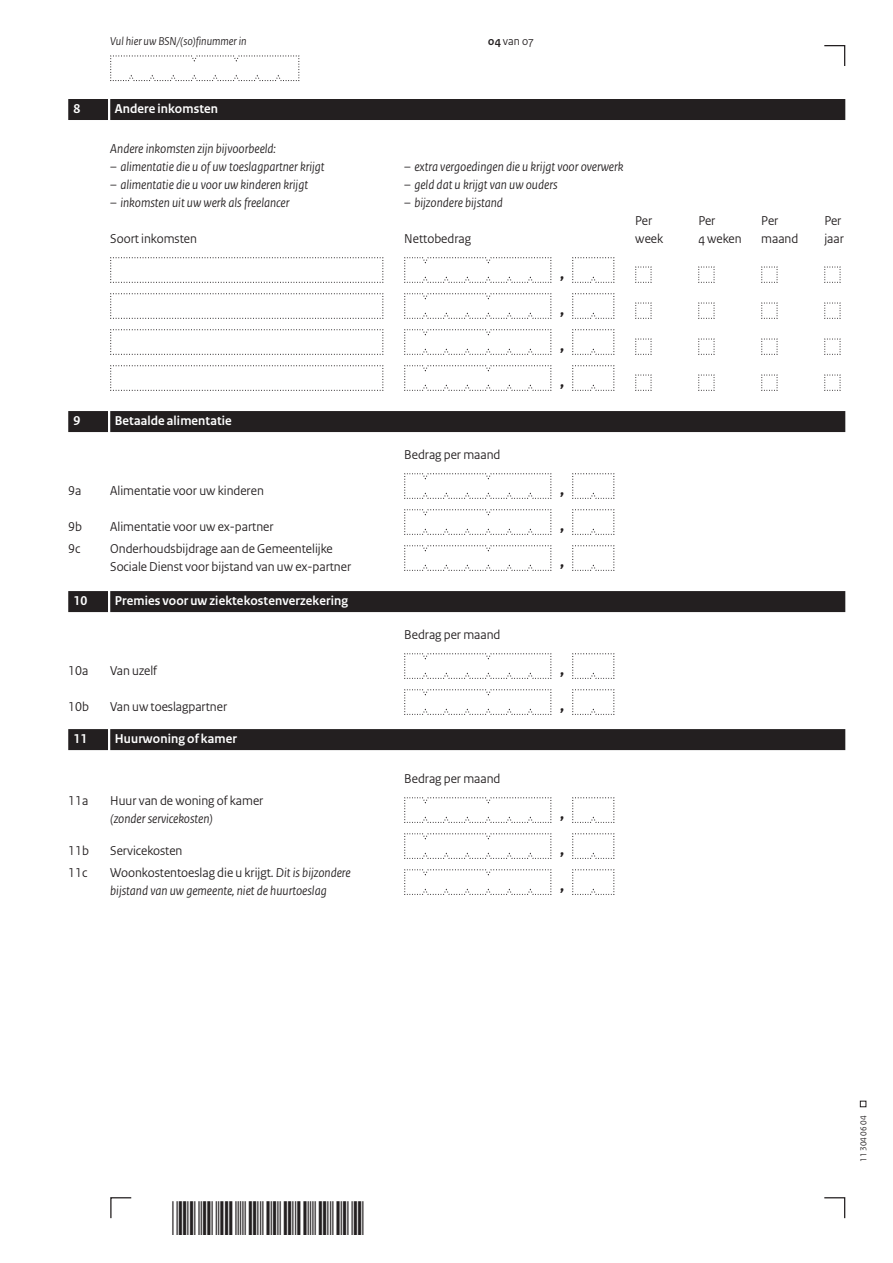
<style>
.page{position:relative;width:893px;height:1263px;background:#fff}
.page>*{position:absolute;margin:0;border:0;box-sizing:border-box;transform-origin:0 0}
.t1{font:45px "Free 3 of 9 Extended";letter-spacing:.005em;color:#231f20}
.t2{font:700 18px/36px "Rijksoverheid Sans Heading";color:#231f20;text-align:justify}
.t3{font:italic 13.5px/18px "Rijksoverheid Sans Heading";color:#231f20}
.t4{font:13.5px/18px "Rijksoverheid Sans Heading";color:#231f20}
.t5{font:700 13.5px "Rijksoverheid Sans Heading";letter-spacing:.01em;color:#fff}
.t6{font:italic 12px "Rijksoverheid Sans Heading";color:#231f20}
.t7{font:12px "Rijksoverheid Sans Heading";color:#231f20}
.t8{font:9px "Rijksoverheid Sans Heading";color:#231f20}
.s1{font-weight:700}
.s2{font-style:normal}
</style>
<div class="page">
<svg style="left:824px;top:1197px;width:22px;height:22px"></svg>
<svg style="left:110px;top:1197px;width:22px;height:22px"></svg>
<svg style="left:824px;top:45px;width:22px;height:21px"></svg>
<svg style="left:860px;top:1101px;width:6px;height:6px"></svg>
<svg style="left:110px;top:55px;width:190px;height:26px"></svg>
<div style="left:110px;top:99px;width:735px;height:21px;background:#231f20"></div>
<div style="left:68px;top:99px;width:40px;height:21px;background:#231f20"></div>
<div style="left:110px;top:411px;width:735px;height:21px;background:#231f20"></div>
<div style="left:68px;top:411px;width:40px;height:21px;background:#231f20"></div>
<div style="left:110px;top:591px;width:735px;height:21px;background:#231f20"></div>
<div style="left:68px;top:591px;width:40px;height:21px;background:#231f20"></div>
<div style="left:110px;top:729px;width:735px;height:21px;background:#231f20"></div>
<div style="left:68px;top:729px;width:40px;height:21px;background:#231f20"></div>
<svg style="left:110px;top:257px;width:274px;height:26px"></svg>
<svg style="left:404px;top:257px;width:148px;height:26px"></svg>
<svg style="left:572px;top:257px;width:43px;height:26px"></svg>
<svg style="left:635px;top:266px;width:17px;height:17px"></svg>
<svg style="left:698px;top:266px;width:17px;height:17px"></svg>
<svg style="left:761px;top:266px;width:17px;height:17px"></svg>
<svg style="left:824px;top:266px;width:17px;height:17px"></svg>
<svg style="left:110px;top:293px;width:274px;height:26px"></svg>
<svg style="left:404px;top:293px;width:148px;height:26px"></svg>
<svg style="left:572px;top:293px;width:43px;height:26px"></svg>
<svg style="left:635px;top:302px;width:17px;height:17px"></svg>
<svg style="left:698px;top:302px;width:17px;height:17px"></svg>
<svg style="left:761px;top:302px;width:17px;height:17px"></svg>
<svg style="left:824px;top:302px;width:17px;height:17px"></svg>
<svg style="left:110px;top:329px;width:274px;height:26px"></svg>
<svg style="left:404px;top:329px;width:148px;height:26px"></svg>
<svg style="left:572px;top:329px;width:43px;height:26px"></svg>
<svg style="left:635px;top:338px;width:17px;height:17px"></svg>
<svg style="left:698px;top:338px;width:17px;height:17px"></svg>
<svg style="left:761px;top:338px;width:17px;height:17px"></svg>
<svg style="left:824px;top:338px;width:17px;height:17px"></svg>
<svg style="left:110px;top:365px;width:274px;height:26px"></svg>
<svg style="left:404px;top:365px;width:148px;height:26px"></svg>
<svg style="left:572px;top:365px;width:43px;height:26px"></svg>
<svg style="left:635px;top:374px;width:17px;height:17px"></svg>
<svg style="left:698px;top:374px;width:17px;height:17px"></svg>
<svg style="left:761px;top:374px;width:17px;height:17px"></svg>
<svg style="left:824px;top:374px;width:17px;height:17px"></svg>
<svg style="left:404px;top:473px;width:148px;height:26px"></svg>
<svg style="left:572px;top:473px;width:43px;height:26px"></svg>
<svg style="left:404px;top:509px;width:148px;height:26px"></svg>
<svg style="left:572px;top:509px;width:43px;height:26px"></svg>
<svg style="left:404px;top:545px;width:148px;height:26px"></svg>
<svg style="left:572px;top:545px;width:43px;height:26px"></svg>
<svg style="left:404px;top:653px;width:148px;height:26px"></svg>
<svg style="left:572px;top:653px;width:43px;height:26px"></svg>
<svg style="left:404px;top:689px;width:148px;height:26px"></svg>
<svg style="left:572px;top:689px;width:43px;height:26px"></svg>
<svg style="left:404px;top:797px;width:148px;height:26px"></svg>
<svg style="left:572px;top:797px;width:43px;height:26px"></svg>
<svg style="left:404px;top:833px;width:148px;height:26px"></svg>
<svg style="left:572px;top:833px;width:43px;height:26px"></svg>
<svg style="left:404px;top:869px;width:148px;height:26px"></svg>
<svg style="left:572px;top:869px;width:43px;height:26px"></svg>
<p class="t6" style="left:110px;top:34px;width:138px">Vul hier uw BSN/(so)finummer in</p>
<p class="t7" style="left:488px;top:34px;width:47px"><span class="s1">04</span> van 07</p>
<p class="t5" style="left:74px;top:101px;width:8px">8</p>
<p class="t5" style="left:115px;top:101px;width:105px">Andere inkomsten</p>
<p class="t3" style="left:110px;top:140px;width:167px">Andere inkomsten zijn bijvoorbeeld:</p>
<p class="t3" style="left:110px;top:158px;width:216px">– alimentatie die u of uw toeslagpartner krijgt</p>
<p class="t3" style="left:404px;top:158px;width:221px">– extra vergoedingen die u krijgt voor overwerk</p>
<p class="t3" style="left:110px;top:176px;width:199px">– alimentatie die u voor uw kinderen krijgt</p>
<p class="t3" style="left:404px;top:176px;width:155px">– geld dat u krijgt van uw ouders</p>
<p class="t3" style="left:110px;top:194px;width:181px">– inkomsten uit uw werk als freelancer</p>
<p class="t3" style="left:404px;top:194px;width:100px">– bijzondere bijstand</p>
<p class="t4" style="left:635px;top:212px;width:19px">Per</p>
<p class="t4" style="left:698px;top:212px;width:19px">Per</p>
<p class="t4" style="left:761px;top:212px;width:19px">Per</p>
<p class="t4" style="left:824px;top:212px;width:19px">Per</p>
<p class="t4" style="left:110px;top:230px;width:88px">Soort inkomsten</p>
<p class="t4" style="left:404px;top:230px;width:68px">Nettobedrag</p>
<p class="t4" style="left:635px;top:230px;width:29px">week</p>
<p class="t4" style="left:698px;top:230px;width:45px">4 weken</p>
<p class="t4" style="left:761px;top:230px;width:39px">maand</p>
<p class="t4" style="left:824px;top:230px;width:21px">jaar</p>
<h2 class="t2" style="left:560px;top:256px;width:6px">, , , ,</h2>
<p class="t5" style="left:74px;top:413px;width:8px">9</p>
<p class="t5" style="left:115px;top:413px;width:119px">Betaalde alimentatie</p>
<p class="t4" style="left:404px;top:446px;width:98px">Bedrag per maand</p>
<p class="t4" style="left:68px;top:482px;width:15px">9a</p>
<p class="t4" style="left:110px;top:482px;width:155px">Alimentatie voor uw kinderen</p>
<h2 class="t2" style="left:560px;top:472px;width:6px">,</h2>
<p class="t4" style="left:68px;top:518px;width:15px">9b</p>
<p class="t4" style="left:110px;top:518px;width:165px">Alimentatie voor uw ex-partner</p>
<h2 class="t2" style="left:560px;top:508px;width:6px">,</h2>
<p class="t4" style="left:68px;top:540px;width:14px">9c</p>
<p class="t4" style="left:110px;top:540px;width:242px">Onderhoudsbijdrage aan de Gemeentelijke<br>Sociale Dienst voor bijstand van uw ex-partner</p>
<h2 class="t2" style="left:560px;top:544px;width:6px">,</h2>
<p class="t5" style="left:74px;top:593px;width:15px">10</p>
<p class="t5" style="left:115px;top:593px;width:235px">Premies voor uw ziektekostenverzekering</p>
<p class="t4" style="left:404px;top:626px;width:98px">Bedrag per maand</p>
<p class="t4" style="left:68px;top:662px;width:22px">10a</p>
<p class="t4" style="left:110px;top:662px;width:48px">Van uzelf</p>
<h2 class="t2" style="left:560px;top:652px;width:6px">,</h2>
<p class="t4" style="left:68px;top:698px;width:22px">10b</p>
<p class="t4" style="left:110px;top:698px;width:118px">Van uw toeslagpartner</p>
<h2 class="t2" style="left:560px;top:688px;width:6px">,</h2>
<p class="t5" style="left:74px;top:731px;width:15px">11</p>
<p class="t5" style="left:115px;top:731px;width:124px">Huurwoning of kamer</p>
<p class="t4" style="left:404px;top:770px;width:98px">Bedrag per maand</p>
<p class="t4" style="left:68px;top:792px;width:22px">11a</p>
<p class="t4" style="left:110px;top:792px;width:155px">Huur van de woning of kamer</p>
<p class="t3" style="left:110px;top:810px;width:104px">(zonder servicekosten)</p>
<h2 class="t2" style="left:560px;top:796px;width:6px">,</h2>
<p class="t4" style="left:68px;top:842px;width:22px">11b</p>
<p class="t4" style="left:110px;top:842px;width:74px">Servicekosten</p>
<h2 class="t2" style="left:560px;top:832px;width:6px">,</h2>
<p class="t4" style="left:68px;top:864px;width:21px">11c</p>
<p class="t3" style="left:110px;top:864px;width:242px"><span class="s2">Woonkostentoeslag die u krijgt.</span> Dit is bijzondere bijstand van uw gemeente, niet de huurtoeslag</p>
<h2 class="t2" style="left:560px;top:868px;width:6px">,</h2>
<h1 class="t1" style="left:172px;top:1193px;width:194px">*113040604*</h1>
<p class="t8" style="left:858px;top:1161px;width:47px;rotate:-90deg">11 304 06 04</p>
</div>
